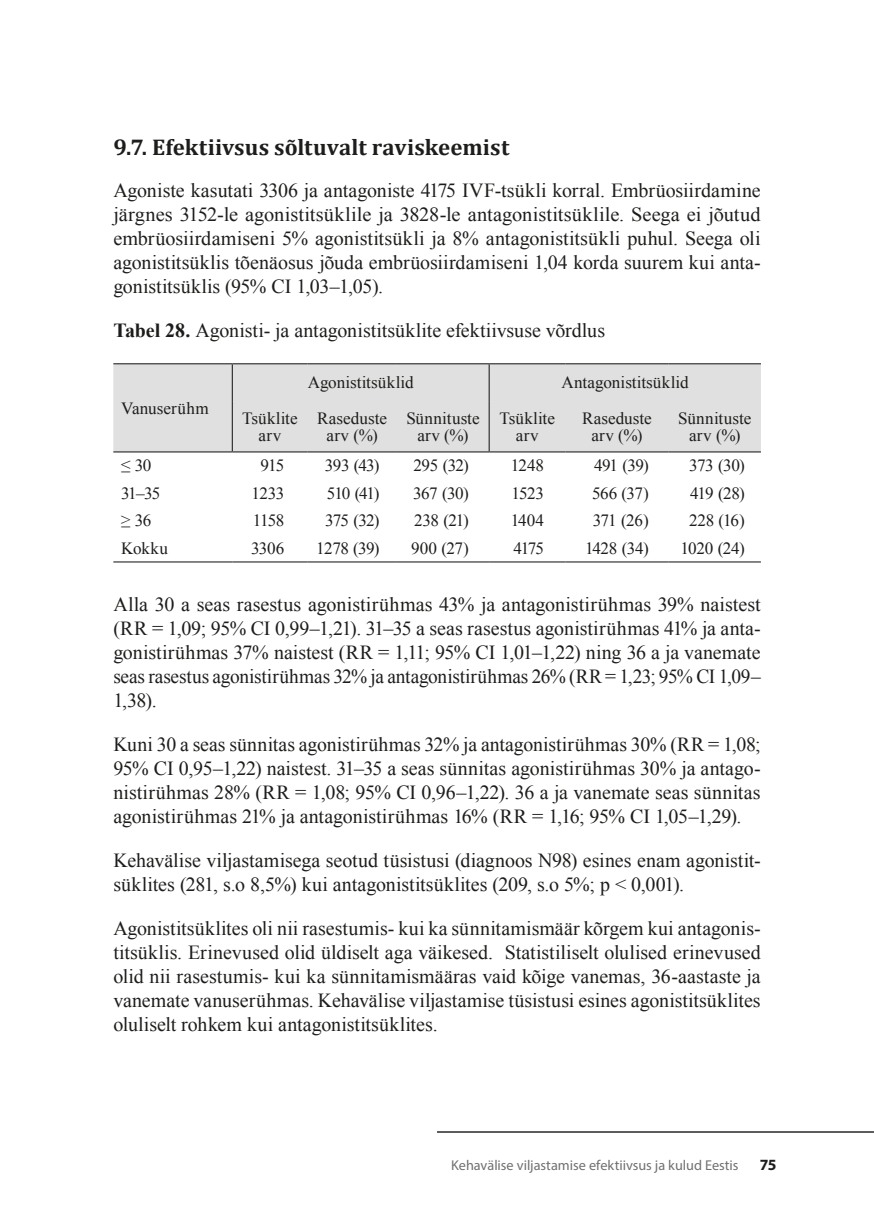
<style>
.page{position:relative;width:874px;height:1225px;background:#fff}
.page>*{position:absolute;margin:0;border:0;box-sizing:border-box;transform-origin:0 0}
.t1{font:700 22.8px "Cambria";letter-spacing:.005em;color:#1d1d1b}
.t2{font:20px/24px "Times New Roman";letter-spacing:-.005em;color:#1d1d1b;text-align:justify}
.t3{font:17.2px/17.2px "Times New Roman";letter-spacing:-.01em;color:#1d1d1b;text-align:center}
.t4{font:17.2px/17.2px "Times New Roman";letter-spacing:.01em;color:#1d1d1b;text-align:center}
.t5{font:700 15.6px "Myriad Pro";color:#1d1d1b}
.t6{font:14.2px "Myriad Pro";color:#70706f}
.s1{font-weight:700}
</style>
<div class="page">
<hr style="left:437px;top:1131px;width:436px;height:1px;background:#1d1d1b">
<div style="left:113px;top:364px;width:647px;height:87px;background:#e0e0e0"></div>
<hr style="left:113px;top:363px;width:119px;height:1px;background:#1d1d1b">
<hr style="left:232px;top:363px;width:75px;height:1px;background:#1d1d1b">
<hr style="left:307px;top:363px;width:89px;height:1px;background:#1d1d1b">
<hr style="left:396px;top:363px;width:93px;height:1px;background:#1d1d1b">
<hr style="left:489px;top:363px;width:76px;height:1px;background:#1d1d1b">
<hr style="left:565px;top:363px;width:103px;height:1px;background:#1d1d1b">
<hr style="left:668px;top:363px;width:92px;height:1px;background:#1d1d1b">
<hr style="left:113px;top:451px;width:119px;height:1px;background:#1d1d1b">
<hr style="left:232px;top:451px;width:75px;height:1px;background:#1d1d1b">
<hr style="left:307px;top:451px;width:89px;height:1px;background:#1d1d1b">
<hr style="left:396px;top:451px;width:93px;height:1px;background:#1d1d1b">
<hr style="left:489px;top:451px;width:76px;height:1px;background:#1d1d1b">
<hr style="left:565px;top:451px;width:103px;height:1px;background:#1d1d1b">
<hr style="left:668px;top:451px;width:92px;height:1px;background:#1d1d1b">
<hr style="left:113px;top:561px;width:119px;height:1px;background:#1d1d1b">
<hr style="left:232px;top:561px;width:75px;height:1px;background:#1d1d1b">
<hr style="left:307px;top:561px;width:89px;height:1px;background:#1d1d1b">
<hr style="left:396px;top:561px;width:93px;height:1px;background:#1d1d1b">
<hr style="left:489px;top:561px;width:76px;height:1px;background:#1d1d1b">
<hr style="left:565px;top:561px;width:103px;height:1px;background:#1d1d1b">
<hr style="left:668px;top:561px;width:92px;height:1px;background:#1d1d1b">
<hr style="left:232px;top:364px;width:1px;height:37px;background:#1d1d1b">
<hr style="left:488px;top:364px;width:1px;height:37px;background:#1d1d1b">
<hr style="left:232px;top:401px;width:1px;height:50px;background:#1d1d1b">
<hr style="left:488px;top:401px;width:1px;height:50px;background:#1d1d1b">
<p class="t1" style="left:113px;top:131px;width:397px">9.7. Efektiivsus sõltuvalt raviskeemist</p>
<p class="t2" style="left:113px;top:178px;width:648px">Agoniste kasutati 3306 ja antagoniste 4175 IVF‑tsükli korral. Embrüosiirdamine järgnes 3152‑le agonistitsüklile ja 3828‑le antagonistitsüklile. Seega ei jõutud embrüosiirdamiseni 5% agonistitsükli ja 8% antagonistitsükli puhul. Seega oli agonistitsüklis tõenäosus jõuda embrüosiirdamiseni 1,04 korda suurem kui anta&shy;gonistitsüklis (95% CI 1,03–1,05).</p>
<p class="t2" style="left:113px;top:318px;width:493px"><span class="s1">Tabel 28.</span> Agonisti‑ ja antagonistitsüklite efektiivsuse võrdlus</p>
<p class="t4" style="left:121px;top:399px;width:89px">Vanuserühm</p>
<p class="t3" style="left:308px;top:373px;width:107px">Agonistitsüklid</p>
<p class="t3" style="left:561px;top:373px;width:129px">Antagonistitsüklid</p>
<p class="t3" style="left:242px;top:409px;width:57px">Tsüklite arv</p>
<p class="t3" style="left:317px;top:409px;width:71px">Raseduste arv (%)</p>
<p class="t4" style="left:406px;top:409px;width:75px">Sünnituste arv (%)</p>
<p class="t3" style="left:499px;top:409px;width:57px">Tsüklite arv</p>
<p class="t3" style="left:582px;top:409px;width:71px">Raseduste arv (%)</p>
<p class="t4" style="left:677px;top:409px;width:75px">Sünnituste arv (%)</p>
<p class="t3" style="left:121px;top:457px;width:32px">≤ 30</p>
<p class="t3" style="left:260px;top:457px;width:25px">915</p>
<p class="t3" style="left:325px;top:457px;width:56px">393 (43)</p>
<p class="t3" style="left:413px;top:457px;width:57px">295 (32)</p>
<p class="t3" style="left:510px;top:457px;width:35px">1248</p>
<p class="t3" style="left:594px;top:457px;width:56px">491 (39)</p>
<p class="t3" style="left:689px;top:457px;width:57px">373 (30)</p>
<p class="t3" style="left:121px;top:484px;width:41px">31–35</p>
<p class="t3" style="left:251px;top:484px;width:34px">1233</p>
<p class="t3" style="left:327px;top:484px;width:54px">510 (41)</p>
<p class="t3" style="left:413px;top:484px;width:57px">367 (30)</p>
<p class="t3" style="left:511px;top:484px;width:34px">1523</p>
<p class="t3" style="left:591px;top:484px;width:58px">566 (37)</p>
<p class="t3" style="left:689px;top:484px;width:56px">419 (28)</p>
<p class="t3" style="left:121px;top:512px;width:32px">≥ 36</p>
<p class="t3" style="left:253px;top:512px;width:33px">1158</p>
<p class="t3" style="left:325px;top:512px;width:56px">375 (32)</p>
<p class="t3" style="left:414px;top:512px;width:56px">238 (21)</p>
<p class="t3" style="left:510px;top:512px;width:35px">1404</p>
<p class="t3" style="left:592px;top:512px;width:57px">371 (26)</p>
<p class="t3" style="left:688px;top:512px;width:57px">228 (16)</p>
<p class="t3" style="left:121px;top:539px;width:49px">Kokku</p>
<p class="t3" style="left:251px;top:539px;width:35px">3306</p>
<p class="t3" style="left:316px;top:539px;width:65px">1278 (39)</p>
<p class="t3" style="left:411px;top:539px;width:59px">900 (27)</p>
<p class="t3" style="left:513px;top:539px;width:32px">4175</p>
<p class="t3" style="left:585px;top:539px;width:65px">1428 (34)</p>
<p class="t3" style="left:680px;top:539px;width:66px">1020 (24)</p>
<p class="t2" style="left:113px;top:592px;width:648px">Alla 30 a seas rasestus agonistirühmas 43% ja antagonistirühmas 39% naistest (RR = 1,09; 95% CI 0,99–1,21). 31–35 a seas rasestus agonistirühmas 41% ja anta&shy;gonistirühmas 37% naistest (RR = 1,11; 95% CI 1,01–1,22) ning 36 a ja vanemate seas rasestus agonistirühmas 32% ja antagonistirühmas 26% (RR = 1,23; 95% CI 1,09– 1,38).</p>
<p class="t2" style="left:113px;top:731px;width:648px">Kuni 30 a seas sünnitas agonistirühmas 32% ja antagonistirühmas 30% (RR = 1,08; 95% CI 0,95–1,22) naistest. 31–35 a seas sünnitas agonistirühmas 30% ja antago&shy;nistirühmas 28% (RR = 1,08; 95% CI 0,96–1,22). 36 a ja vanemate seas sünnitas agonistirühmas 21% ja antagonistirühmas 16% (RR = 1,16; 95% CI 1,05–1,29).</p>
<p class="t2" style="left:113px;top:848px;width:648px">Kehavälise viljastamisega seotud tüsistusi (diagnoos N98) esines enam agonistit&shy;süklites (281, s.o 8,5%) kui antagonistitsüklites (209, s.o 5%; p &lt; 0,001).</p>
<p class="t2" style="left:113px;top:916px;width:648px">Agonistitsüklites oli nii rasestumis‑ kui ka sünnitamismäär kõrgem kui antagonis&shy;titsüklis. Erinevused olid üldiselt aga väikesed. Statistiliselt olulised erinevused olid nii rasestumis‑ kui ka sünnitamismääras vaid kõige vanemas, 36‑aastaste ja vanemate vanuserühmas. Kehavälise viljastamise tüsistusi esines agonistitsüklites oluliselt rohkem kui antagonistitsüklites.</p>
<p class="t6" style="left:451px;top:1156px;width:288px">Kehavälise viljastamise efektiivsus ja kulud Eestis</p>
<p class="t5" style="left:759px;top:1154px;width:18px">75</p>
</div>
